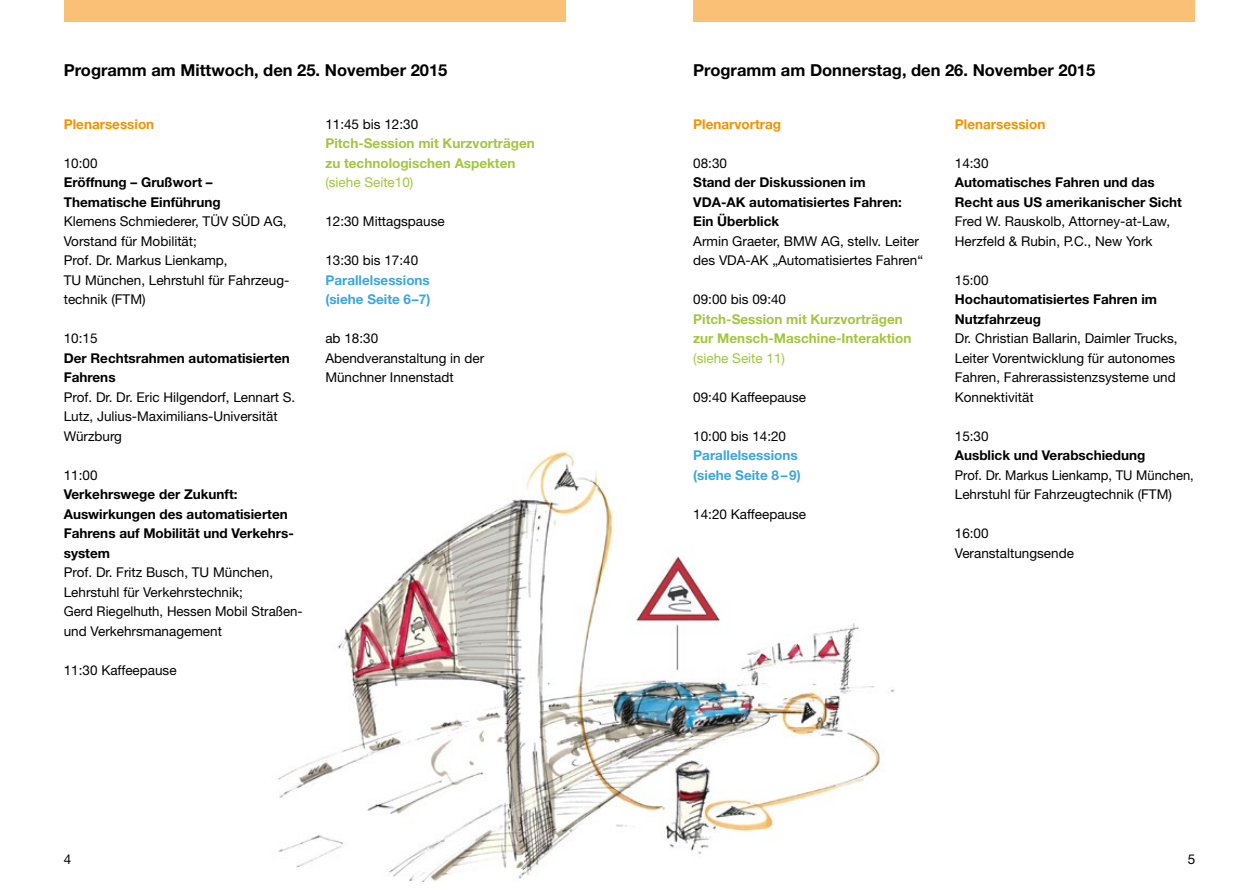
<style>
.page{position:relative;width:1259px;height:893px;background:#fff}
.page>*{position:absolute;margin:0;border:0;box-sizing:border-box;transform-origin:0 0}
.Subhead{font:700 16.5px "Helvetica Neue LT Std";color:#000}
.Copy{font:13.5px/19.5px "Helvetica Neue LT Std";color:#000}
.Copy_hf{font:700 13.5px/19.5px "Helvetica Neue LT Std";color:#000}
.Copy-2{font:700 13.5px "Helvetica Neue LT Std";color:#a2c73a}
.Copy_grau{font:13.5px/19.5px "Helvetica Neue LT Std";color:#000}
.Copy_grau-2{font:13.5px/19.5px "Helvetica Neue LT Std";color:#000;scale:.96 1}
.Copy_hf-2{font:700 13.5px "Helvetica Neue LT Std";color:#3ba6de}
.Copy-3{font:700 13.5px "Helvetica Neue LT Std";color:#3ba6de}
.Copy-4{font:13.5px "Helvetica Neue LT Std";color:#a2c73a}
.Copy_hf-3{font:700 13.5px "Helvetica Neue LT Std";color:#f39200}
.Copy-5{font:700 13.5px "Helvetica Neue LT Std";color:#f39200}
</style>
<div class="page">
<img style="left:278px;top:451px;width:617px;height:430px">
<div style="left:64px;top:0;width:502px;height:21px;background:#fac075"></div>
<div style="left:693px;top:0;width:502px;height:21px;background:#fac075"></div>
<p class="Subhead" style="left:64px;top:59px;width:385px">Programm am Mittwoch, den 25. November 2015</p>
<p class="Subhead" style="left:693px;top:59px;width:403px">Programm am Donnerstag, den 26. November 2015</p>
<p class="Copy-5" style="left:64px;top:116px;width:92px">Plenarsession</p>
<p class="Copy" style="left:64px;top:153px;width:35px">10:00</p>
<p class="Copy_hf" style="left:64px;top:172px;width:158px">Eröffnung – Grußwort –<br>Thematische Einführung</p>
<p class="Copy" style="left:64px;top:211px;width:224px">Klemens Schmiederer, TÜV SÜD AG,<br>Vorstand für Mobilität;</p>
<p class="Copy" style="left:64px;top:250px;width:227px">Prof. Dr. Markus Lienkamp,<br>TU München, Lehrstuhl für Fahrzeug&shy;technik (FTM)</p>
<p class="Copy" style="left:64px;top:328px;width:35px">10:15</p>
<p class="Copy_hf" style="left:64px;top:348px;width:227px">Der Rechtsrahmen automatisierten<br>Fahrens</p>
<p class="Copy" style="left:64px;top:387px;width:233px">Prof. Dr. Dr. Eric Hilgendorf, Lennart S.<br>Lutz, Julius-Maximilians-Universität<br>Würzburg</p>
<p class="Copy" style="left:64px;top:465px;width:35px">11:00</p>
<p class="Copy_hf" style="left:64px;top:484px;width:231px">Verkehrswege der Zukunft:<br>Auswirkungen des automatisierten<br>Fahrens auf Mobilität und Verkehrs&shy;system</p>
<p class="Copy" style="left:64px;top:562px;width:211px">Prof. Dr. Fritz Busch, TU München,<br>Lehrstuhl für Verkehrstechnik;</p>
<p class="Copy" style="left:64px;top:601px;width:240px">Gerd Riegelhuth, Hessen Mobil Straßen&shy;und Verkehrsmanagement</p>
<p class="Copy" style="left:64px;top:660px;width:114px">11:30 Kaffeepause</p>
<p class="Copy" style="left:325px;top:114px;width:94px">11:45 bis 12:30</p>
<p class="Copy-2" style="left:325px;top:135px;width:211px">Pitch-Session mit Kurzvorträgen</p>
<p class="Copy-2" style="left:325px;top:155px;width:191px">zu technologischen Aspekten</p>
<p class="Copy-4" style="left:325px;top:174px;width:90px">(siehe Seite10)</p>
<p class="Copy" style="left:325px;top:211px;width:121px">12:30 Mittagspause</p>
<p class="Copy" style="left:325px;top:250px;width:94px">13:30 bis 17:40</p>
<p class="Copy-3" style="left:325px;top:272px;width:106px">Parallelsessions</p>
<p class="Copy-3" style="left:325px;top:291px;width:107px">(siehe Seite 6–7)</p>
<p class="Copy" style="left:325px;top:328px;width:54px">ab 18:30</p>
<p class="Copy" style="left:325px;top:348px;width:160px">Abendveranstaltung in der</p>
<p class="Copy" style="left:325px;top:367px;width:130px">Münchner Innenstadt</p>
<p class="Copy_hf-3" style="left:693px;top:116px;width:89px">Plenarvortrag</p>
<p class="Copy" style="left:693px;top:153px;width:35px">08:30</p>
<p class="Copy_hf" style="left:693px;top:172px;width:174px">Stand der Diskussionen im</p>
<p class="Copy_hf" style="left:693px;top:192px;width:210px">VDA-AK automatisiertes Fahren:</p>
<p class="Copy_hf" style="left:693px;top:211px;width:87px">Ein Überblick</p>
<p class="Copy_grau" style="left:693px;top:231px;width:231px">Armin Graeter, BMW AG, stellv. Leiter des VDA-AK „Automatisiertes Fahren“</p>
<p class="Copy" style="left:693px;top:289px;width:94px">09:00 bis 09:40</p>
<p class="Copy-2" style="left:693px;top:311px;width:211px">Pitch-Session mit Kurzvorträgen</p>
<p class="Copy-2" style="left:693px;top:330px;width:219px">zur Mensch-Maschine-Interaktion</p>
<p class="Copy-4" style="left:693px;top:350px;width:93px">(siehe Seite 11)</p>
<p class="Copy" style="left:693px;top:387px;width:114px">09:40 Kaffeepause</p>
<p class="Copy" style="left:693px;top:426px;width:94px">10:00 bis 14:20</p>
<p class="Copy_hf-2" style="left:693px;top:447px;width:106px">Parallelsessions</p>
<p class="Copy_hf-2" style="left:693px;top:467px;width:109px">(siehe Seite 8–9)</p>
<p class="Copy" style="left:693px;top:504px;width:114px">14:20 Kaffeepause</p>
<p class="Copy_hf-3" style="left:955px;top:116px;width:92px">Plenarsession</p>
<p class="Copy" style="left:955px;top:153px;width:35px">14:30</p>
<p class="Copy_hf" style="left:955px;top:172px;width:228px">Automatisches Fahren und das<br>Recht aus US amerikanischer Sicht</p>
<p class="Copy" style="left:955px;top:211px;width:217px">Fred W. Rauskolb, Attorney-at-Law,<br>Herzfeld &amp; Rubin, P.C., New York</p>
<p class="Copy" style="left:955px;top:270px;width:35px">15:00</p>
<p class="Copy_hf" style="left:955px;top:289px;width:204px">Hochautomatisiertes Fahren im<br>Nutzfahrzeug</p>
<p class="Copy" style="left:955px;top:328px;width:224px">Dr. Christian Ballarin, Daimler Trucks,</p>
<p class="Copy" style="left:955px;top:348px;width:222px">Leiter Vorentwicklung für autonomes</p>
<p class="Copy" style="left:955px;top:367px;width:222px">Fahren, Fahrerassistenzsysteme und</p>
<p class="Copy" style="left:955px;top:387px;width:80px">Konnektivität</p>
<p class="Copy" style="left:955px;top:426px;width:35px">15:30</p>
<p class="Copy_hf" style="left:955px;top:445px;width:192px">Ausblick und Verabschiedung</p>
<p class="Copy_grau-2" style="left:955px;top:465px;width:250px">Prof. Dr. Markus Lienkamp, TU München,<br>Lehrstuhl für Fahrzeugtechnik (FTM)</p>
<p class="Copy_grau" style="left:955px;top:523px;width:35px">16:00</p>
<p class="Copy_grau" style="left:955px;top:543px;width:121px">Veranstaltungsende</p>
<p class="Copy" style="left:64px;top:850px;width:9px">4</p>
<p class="Copy" style="left:1187px;top:850px;width:9px">5</p>
</div>
